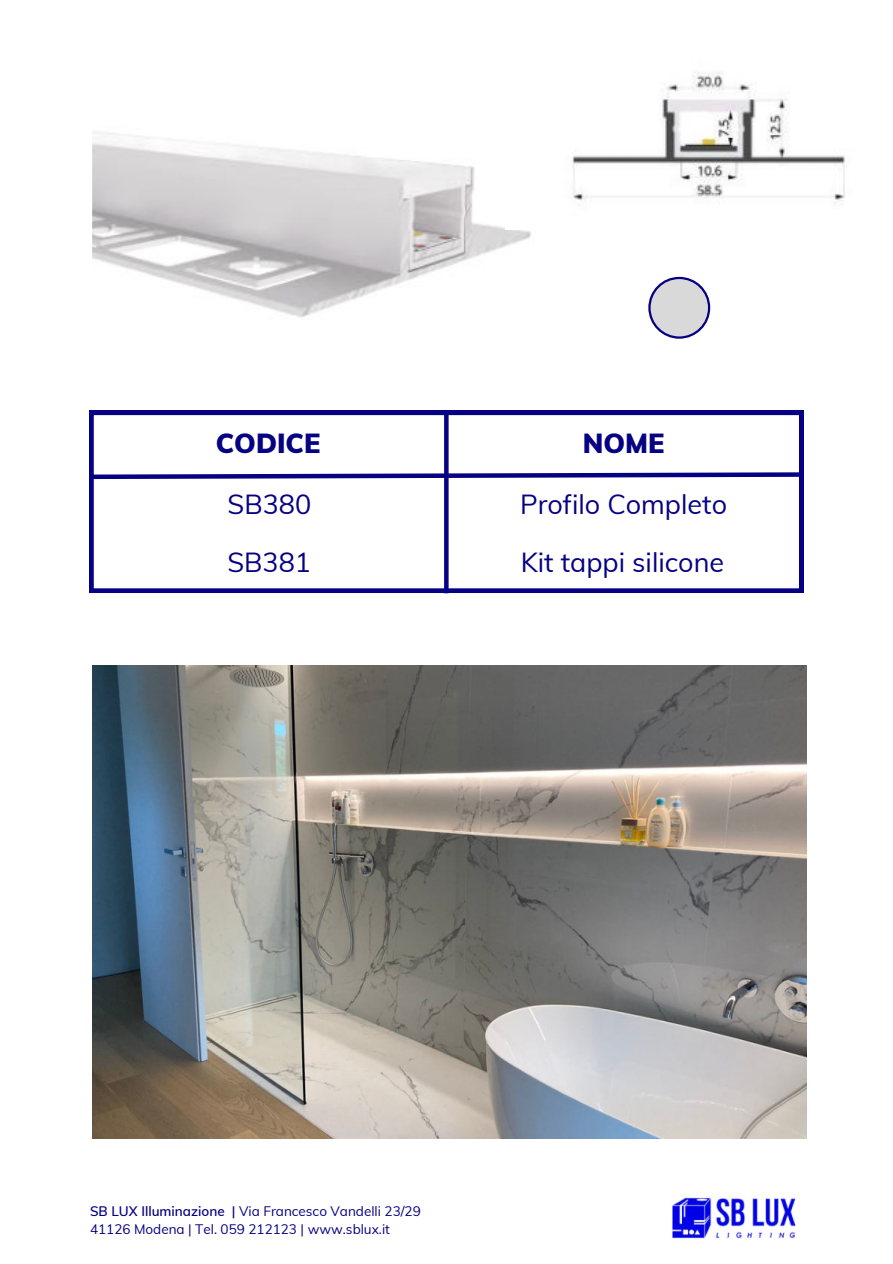
<style>
.page{position:relative;width:893px;height:1264px;background:#fff}
.page>*{position:absolute;margin:0;border:0;box-sizing:border-box;transform-origin:0 0}
.t1{font:27px/57.8px "Muli";color:#060083}
.t2{font:900 27px "Muli";color:#060083}
.t3{font:13.5px/18px "Muli";color:#060083}
.s1{font-weight:600}
</style>
<div class="page">
<img style="left:672px;top:1197px;width:124px;height:42px">
<img style="left:92px;top:93px;width:444px;height:250px;border-radius:21px">
<svg style="left:648px;top:277px;width:62px;height:62px"></svg>
<img style="left:92px;top:665px;width:714px;height:473px">
<svg style="left:89px;top:410px;width:714px;height:183px"></svg>
<svg style="left:444px;top:411px;width:4px;height:182px"></svg>
<svg style="left:89px;top:470px;width:715px;height:11px"></svg>
<img style="left:505px;top:72px;width:340px;height:158px">
<h1 class="t2" style="left:216px;top:423px;width:106px">CODICE</h1>
<h1 class="t1" style="left:227px;top:474px;width:85px">SB380<br>SB381</h1>
<h1 class="t2" style="left:583px;top:423px;width:83px">NOME</h1>
<h1 class="t1" style="left:520px;top:474px;width:208px">Profilo Completo<br>Kit tappi silicone</h1>
<p class="t3" style="left:90px;top:1201px;width:332px"><span class="s1">SB LUX Illuminazione |</span> Via Francesco Vandelli 23/29<br>41126 Modena | Tel. 059 212123 | www.sblux.it</p>
</div>
